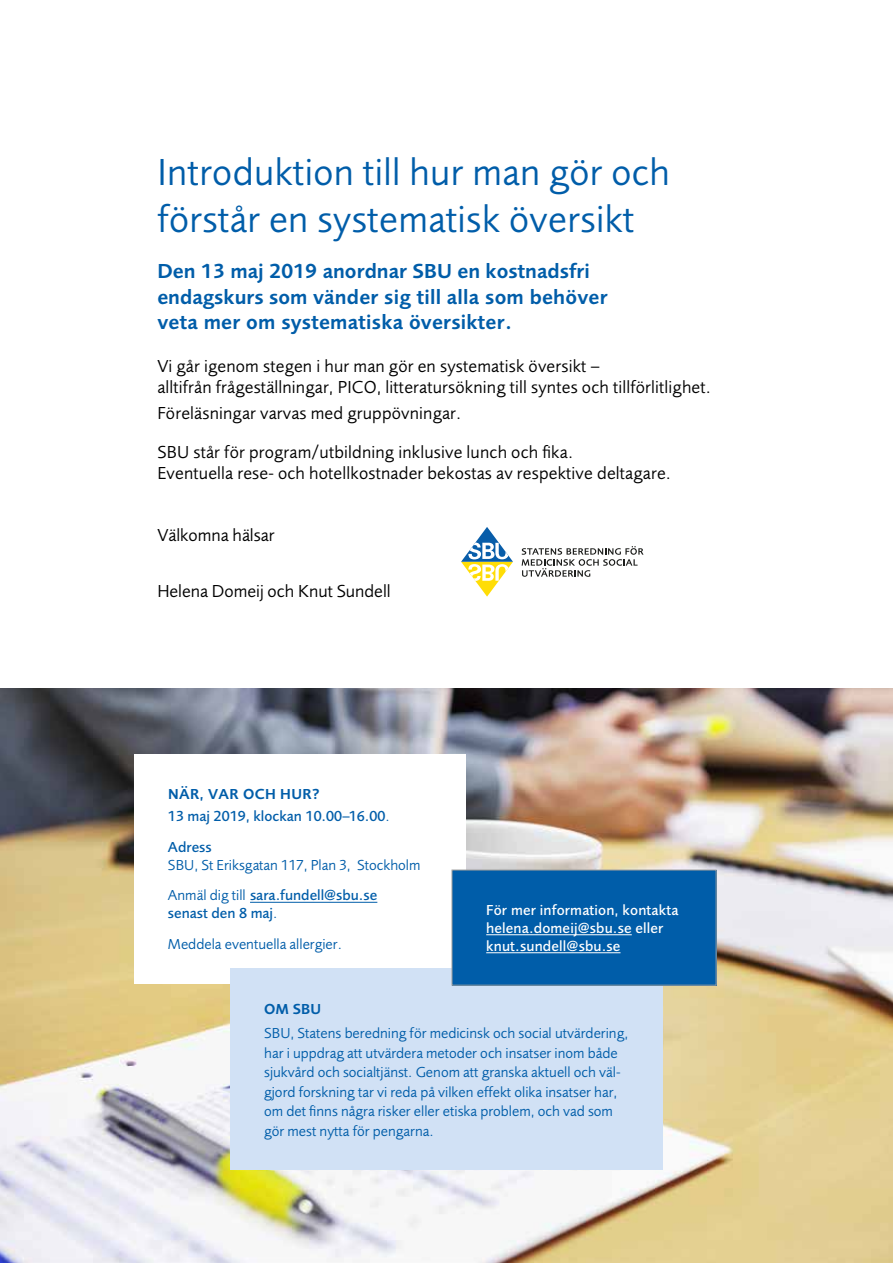
<style>
.page{position:relative;width:893px;height:1263px;background:#fff}
.page>*{position:absolute;margin:0;border:0;box-sizing:border-box;transform-origin:0 0}
.t1{font:39px/46.8px "Foundry Sans";letter-spacing:.01em;color:#005da9}
.t2{font:600 21px/25.2px "Foundry Sans";letter-spacing:.01em;color:#005da9}
.t3{font:18px/21.6px "Foundry Sans";letter-spacing:.01em;color:#000}
.Punktat_Slutsatser{font:15px/19.5px "Foundry Sans";color:#005da9}
.Punktat_Slutsatser-2{font:500 15px/18px "Foundry Sans";color:#005da9}
.Punktat_Slutsatser-3{font:500 15px/18px "Foundry Sans";letter-spacing:.01em;color:#fff}
.Punktat_Slutsatser-4{font:600 15px "Foundry Sans";letter-spacing:.025em;color:#005da9}
.s1{font-weight:400}
</style>
<div class="page">
<img style="left:0;top:688px;width:893px;height:575px">
<div style="left:134px;top:754px;width:331px;height:229px;background:#fff"></div>
<hr style="left:250px;top:902px;width:127px;height:1px;background:#005da9">
<svg style="left:461px;top:527px;width:52px;height:70px"></svg>
<svg style="left:522px;top:546px;width:121px;height:31px"></svg>
<div style="left:230px;top:968px;width:433px;height:201px;background:#d1e1f5"></div>
<div style="left:452px;top:870px;width:264px;height:115px;background:#005da9"></div>
<hr style="left:486px;top:934px;width:146px;height:1px;background:#fff">
<hr style="left:486px;top:952px;width:134px;height:1px;background:#fff">
<p class="t1" style="left:157px;top:149px;width:514px">Introduktion till hur man gör och förstår en systematisk översikt</p>
<p class="t2" style="left:157px;top:259px;width:452px">Den 13 maj 2019 anordnar SBU en kostnadsfri endagskurs som vänder sig till alla som behöver veta mer om systematiska översikter.</p>
<p class="t3" style="left:157px;top:355px;width:555px">Vi går igenom stegen i hur man gör en systematisk översikt –<br>alltifrån frågeställningar, PICO, litteratursökning till syntes och tillförlitlighet.</p>
<p class="t3" style="left:157px;top:402px;width:306px">Föreläsningar varvas med gruppövningar.</p>
<p class="t3" style="left:157px;top:441px;width:515px">SBU står för program/utbildning inklusive lunch och fika.<br>Eventuella rese- och hotellkostnader bekostas av respektive deltagare.</p>
<p class="t3" style="left:157px;top:524px;width:119px">Välkomna hälsar</p>
<p class="t3" style="left:157px;top:581px;width:235px">Helena Domeij och Knut Sundell</p>
<p class="Punktat_Slutsatser-4" style="left:168px;top:785px;width:153px">NÄR, VAR OCH HUR?</p>
<p class="Punktat_Slutsatser-2" style="left:168px;top:807px;width:223px">13 maj 2019, klockan 10.00–16.00<span class="s1">.</span></p>
<p class="Punktat_Slutsatser-2" style="left:168px;top:838px;width:45px">Adress</p>
<p class="Punktat_Slutsatser" style="left:168px;top:855px;width:254px">SBU, St Eriksgatan 117, Plan 3, Stockholm</p>
<p class="Punktat_Slutsatser-2" style="left:168px;top:886px;width:211px"><span class="s1">Anmäl dig till</span> sara.fundell@sbu.se senast den 8 maj<span class="s1">.</span></p>
<p class="Punktat_Slutsatser" style="left:168px;top:934px;width:175px">Meddela eventuella allergier.</p>
<p class="Punktat_Slutsatser-3" style="left:486px;top:901px;width:194px">För mer information, kontakta helena.domeij@sbu.se eller knut.sundell@sbu.se</p>
<p class="Punktat_Slutsatser-4" style="left:264px;top:1000px;width:59px">OM SBU</p>
<p class="Punktat_Slutsatser" style="left:264px;top:1023px;width:366px">SBU, Statens beredning för medicinsk och social utvärdering, har i uppdrag att utvärdera metoder och insatser inom både sjukvård och socialtjänst. Genom att granska aktuell och väl&shy;gjord forskning tar vi reda på vilken effekt olika insatser har, om det finns några risker eller etiska problem, och vad som gör mest nytta för pengarna.</p>
</div>
